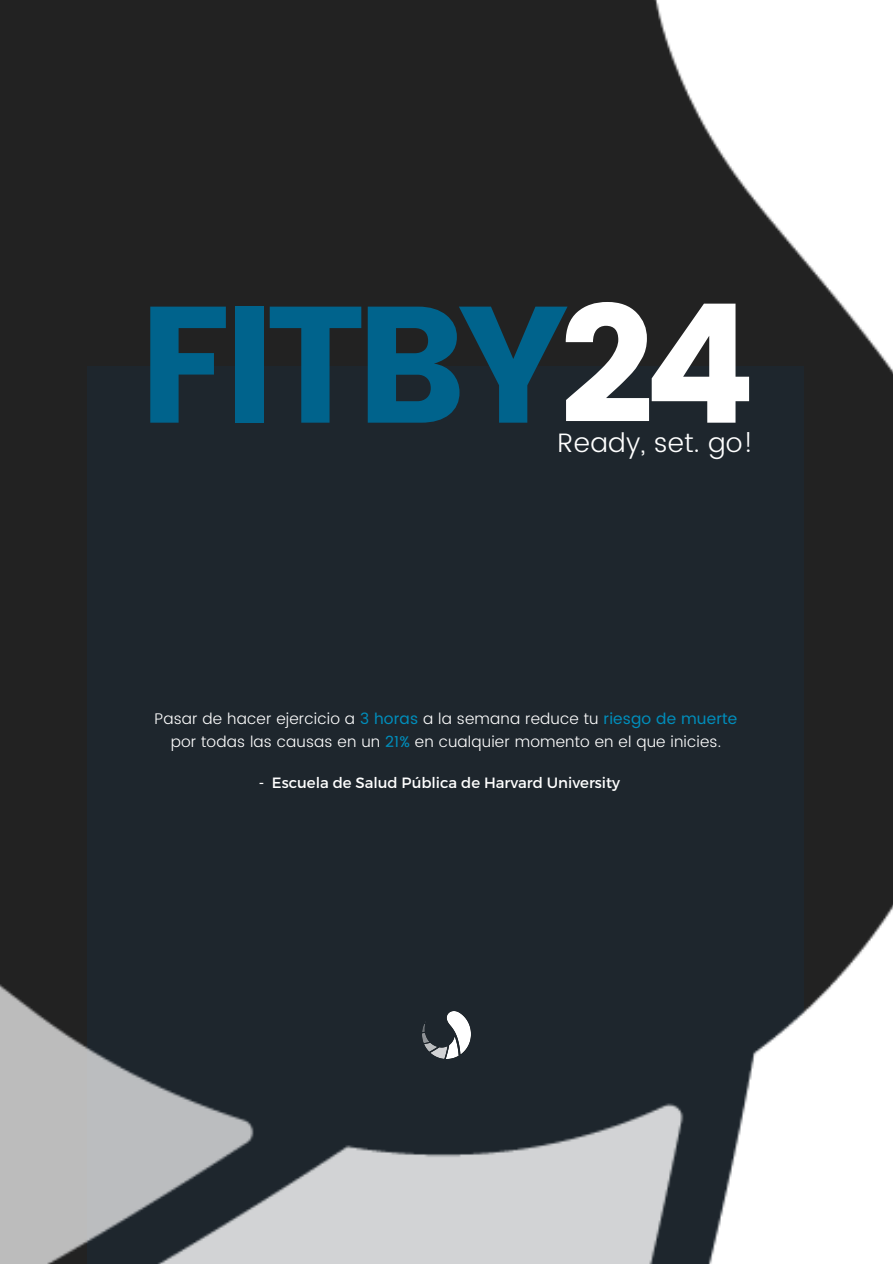
<style>
.page{position:relative;width:893px;height:1264px;background:#fff}
.page>*{position:absolute;margin:0;border:0;box-sizing:border-box;transform-origin:0 0}
.t1{font:165.3px "Poppins";letter-spacing:-.065em;color:#00638c}
.t2{font:300 26.7px "Poppins";letter-spacing:.01em;color:#fff}
.t3{font:300 15.45px/22.4px "Poppins";letter-spacing:.01em;color:#fff;text-align:center}
.t4{font:14.85px "Montserrat";color:#fff}
.s1{color:#fff}
.s2{font-weight:400;color:#008ebc}
</style>
<div class="page">
<img style="left:0;top:0;width:892px;height:1263px">
<p class="t1" style="left:138px;top:269px;width:619px">FITBY<span class="s1">24</span></p>
<h2 class="t2" style="left:557px;top:427px;width:198px">Ready, set. go!</h2>
<h1 class="t3" style="left:154px;top:707px;width:584px">Pasar de hacer ejercicio a <span class="s2">3 horas</span> a la semana reduce tu <span class="s2">riesgo de muerte </span>por todas las causas en un <span class="s2">21%</span> en cualquier momento en el que inicies.</h1>
<p class="t4" style="left:259px;top:772px;width:7px">-</p>
<p class="t4" style="left:272px;top:772px;width:349px">Escuela de Salud Pública de Harvard University</p>
</div>
